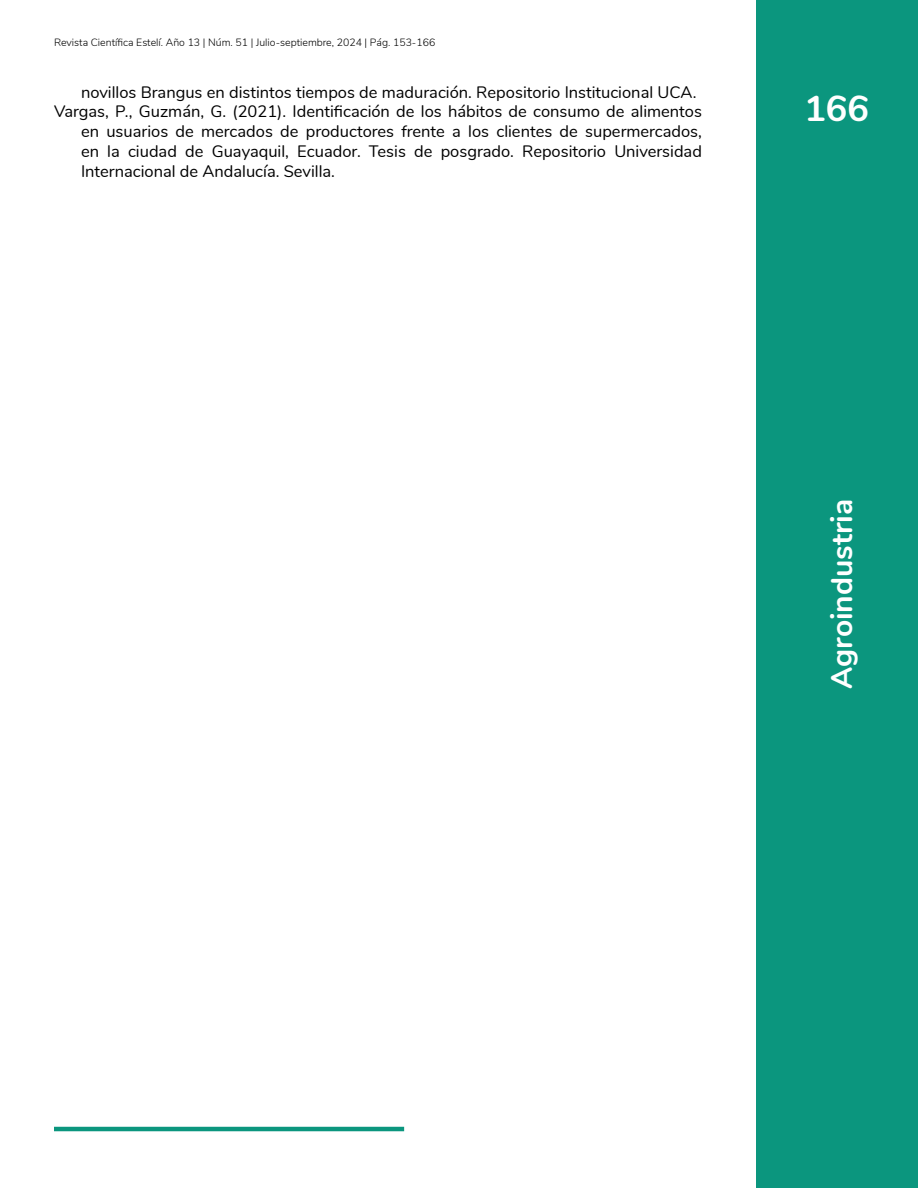
<style>
.page{position:relative;width:918px;height:1188px;background:#fff}
.page>*{position:absolute;margin:0;border:0;box-sizing:border-box;transform-origin:0 0}
.t1{font:700 36px "Nunito";color:#fff}
.t2{font:700 30px "Nunito";color:#fff}
.t3{font:16.5px "Nunito";color:#000}
.t4{font:300 10.5px "Nunito";color:#000}
</style>
<div class="page">
<div style="left:756px;top:0;width:162px;height:1188px;background:#0b967e"></div>
<hr style="left:54px;top:1127px;width:350px;height:4px;background:#0b967e">
<p class="t4" style="left:54px;top:34px;width:383px">Revista Científica Estelí. Año 13 | Núm. 51 | Julio-septiembre, 2024 | Pág. 153-166</p>
<p class="t3" style="left:81px;top:80px;width:617px">novillos Brangus en distintos tiempos de maduración. Repositorio Institucional UCA.</p>
<p class="t3" style="left:54px;top:100px;width:650px">Vargas, P., Guzmán, G. (2021). Identificación de los hábitos de consumo de alimentos</p>
<p class="t3" style="left:81px;top:119px;width:622px">en usuarios de mercados de productores frente a los clientes de supermercados,</p>
<p class="t3" style="left:81px;top:139px;width:623px">en la ciudad de Guayaquil, Ecuador. Tesis de posgrado. Repositorio Universidad</p>
<p class="t3" style="left:81px;top:159px;width:256px">Internacional de Andalucía. Sevilla.</p>
<h1 class="t1" style="left:804px;top:82px;width:66px">166</h1>
<h2 class="t2" style="left:820px;top:689px;width:192px;rotate:-90deg">Agroindustria</h2>
</div>
